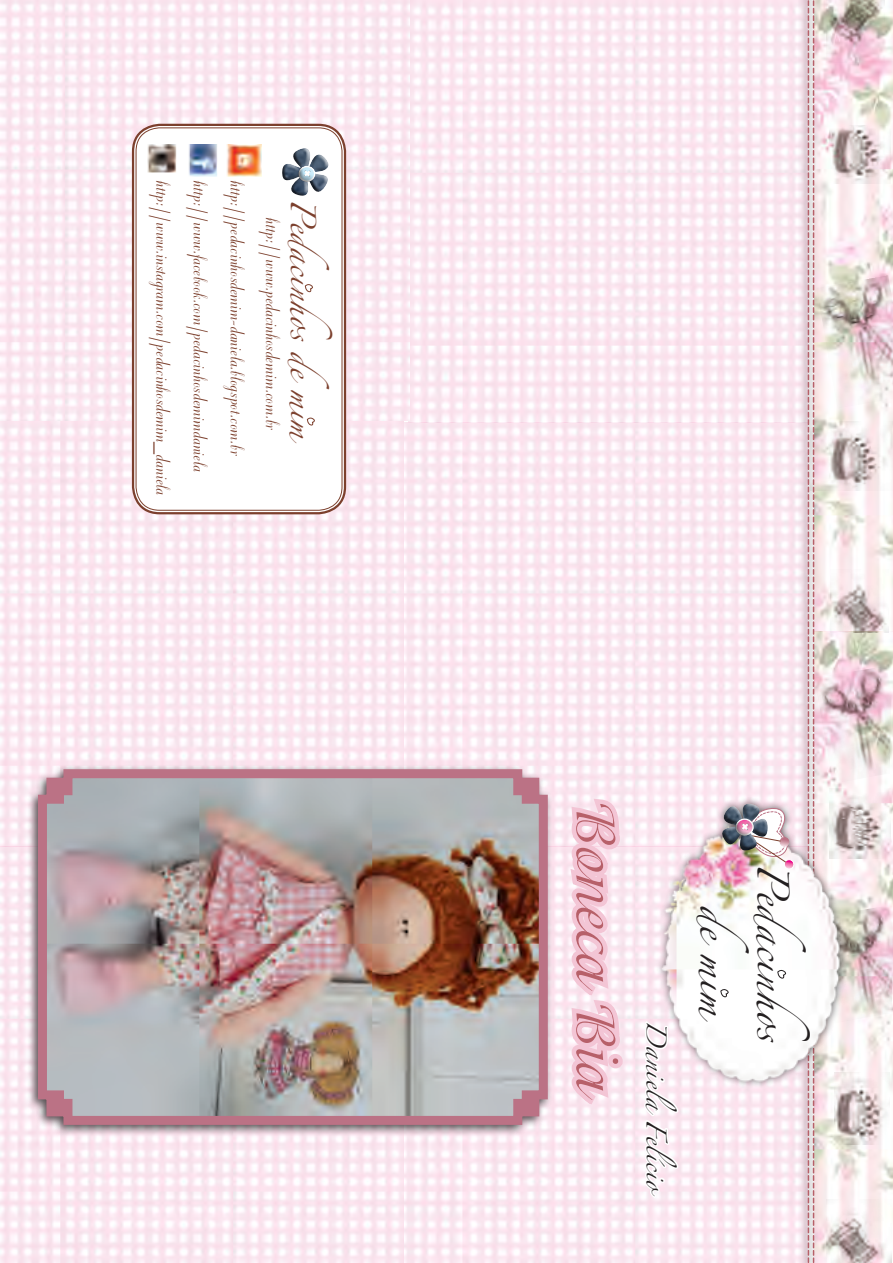
<style>
.page{position:relative;width:893px;height:1263px;background:#fff}
.page>*{position:absolute;margin:0;border:0;box-sizing:border-box;transform-origin:0 0}
.t1{font:60px "Isadora Std";color:#b76069}
.t2{font:28.5px/57px "Zapfino";color:#231f20}
.t3{font:24px "Dorchester Script MT Std";color:#7c402d}
.t4{font:22.5px "Zapfino";color:#7c402d}
.t5{font:18px "Zapfino";color:#231f20}
</style>
<div class="page">
<img style="left:404px;top:422px;width:393px;height:841px">
<img style="left:0;top:422px;width:404px;height:841px">
<img style="left:0;top:0;width:797px;height:422px">
<img style="left:819px;top:0;width:74px;height:1263px">
<div style="left:26px;top:764px;width:527px;height:372px;background:#231f20;opacity:.75"></div>
<img style="left:33px;top:765px;width:519px;height:364px">
<img style="left:819px;top:422px;width:74px;height:68px">
<img style="left:830px;top:789px;width:61px;height:70px">
<img style="left:829px;top:125px;width:61px;height:58px">
<img style="left:819px;top:275px;width:74px;height:133px">
<img style="left:819px;top:666px;width:72px;height:118px">
<img style="left:848px;top:906px;width:45px;height:117px">
<img style="left:826px;top:1200px;width:65px;height:63px">
<img style="left:831px;top:569px;width:58px;height:63px">
<img style="left:827px;top:0;width:57px;height:63px">
<img style="left:834px;top:1073px;width:56px;height:71px">
<div style="left:797px;top:0;width:22px;height:1263px;background:#231f20;opacity:.75"></div>
<svg style="left:808px;top:0;width:6px;height:1262px;background:#d7bcc0"></svg>
<div style="left:134px;top:126px;width:210px;height:386px;background:#fff;border-radius:26px"></div>
<div style="left:132px;top:124px;width:214px;height:390px;border:2px solid #7c402d;border-radius:27px"></div>
<div style="left:136px;top:127px;width:206px;height:384px;border:1px solid #7c402d;border-radius:24px"></div>
<div style="left:283px;top:146px;width:46px;height:51px;background:#fff;opacity:.75"></div>
<div style="left:280px;top:147px;width:47px;height:50px;background:#231f20;opacity:.75"></div>
<div style="left:299px;top:164px;width:19px;height:19px;background:#fff;opacity:.75"></div>
<div style="left:298px;top:164px;width:17px;height:19px;background:#231f20;opacity:.57"></div>
<svg style="left:302px;top:169px;width:10px;height:9px"></svg>
<svg style="left:304px;top:284px;width:9px;height:9px"></svg>
<img style="left:132px;top:145px;width:129px;height:32px">
<svg style="left:306px;top:417px;width:9px;height:9px"></svg>
<img style="left:794px;top:797px;width:54px;height:300px">
<svg style="left:565px;top:792px;width:229px;height:408px"></svg>
<p class="t3" style="left:175px;top:180px;width:316px;rotate:90deg">http://www.instagram.com/pedacinhosdemim_daniela</p>
<p class="t3" style="left:213px;top:180px;width:293px;rotate:90deg">http://www.facebook.com/pedacinhosdemimdaniela</p>
<p class="t3" style="left:250px;top:180px;width:277px;rotate:90deg">http://pedacinhosdemim-daniela.blogspot.com.br</p>
<p class="t4" style="left:312px;top:198px;width:247px;rotate:90deg">Pedacinhos de mim</p>
<p class="t3" style="left:285px;top:217px;width:215px;rotate:90deg">http://www.pedacinhosdemim.com.br</p>
<h1 class="t1" style="left:629px;top:800px;width:301px;rotate:90deg">Boneca Bia</h1>
<p class="t5" style="left:663px;top:1020px;width:177px;rotate:90deg">Daniela Felício</p>
<p class="t2" style="left:796px;top:905px;width:140px;text-indent:-43px;rotate:90deg">Pedacinhos de mim</p>
</div>
